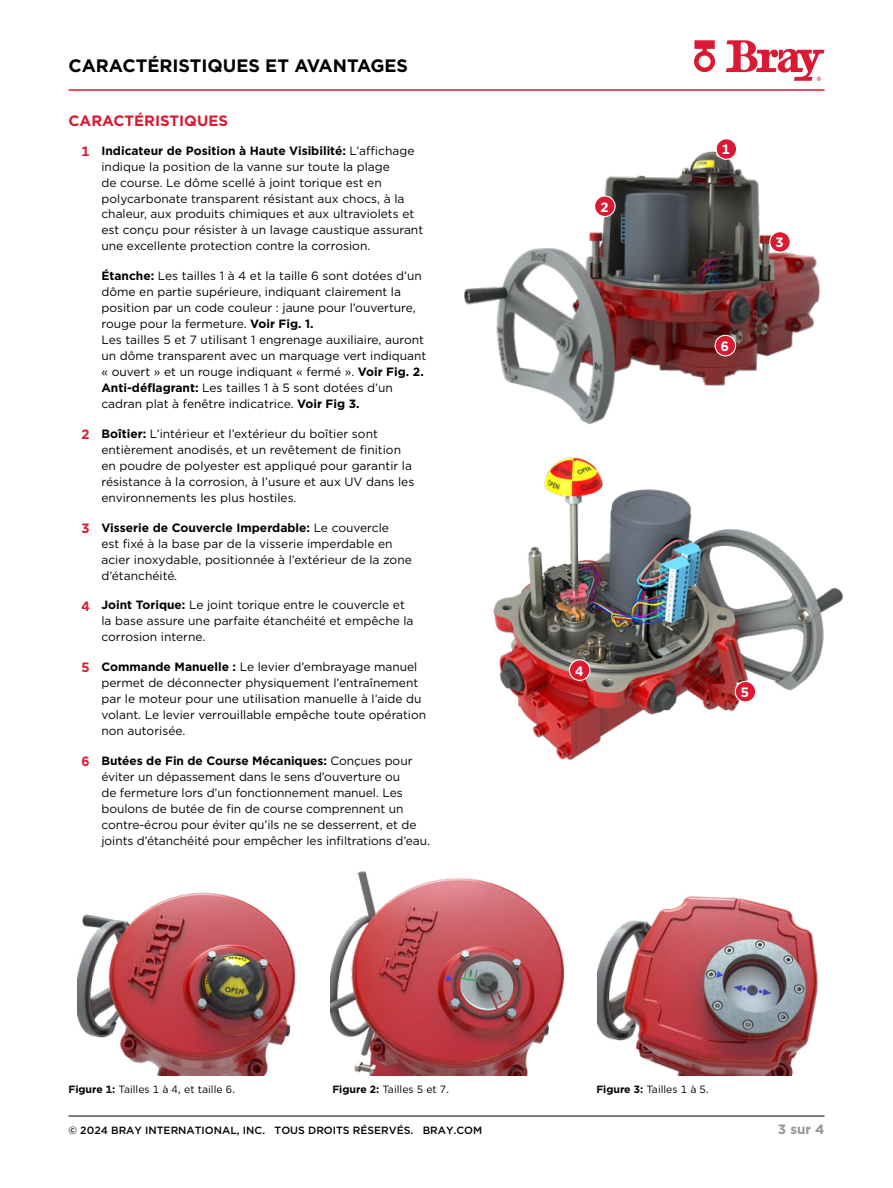
<style>
.page{position:relative;width:893px;height:1188px;background:#fff}
.page>*{position:absolute;margin:0;border:0;box-sizing:border-box;transform-origin:0 0}
.t1{font:700 18px "Gotham";color:#000}
.t2{font:700 15px "Gotham";color:#da1a32}
.t3{font:700 13.5px "Gotham";color:#fff}
.t4{font:700 13.5px "Gotham";color:#939598}
.t5{font:12px/15.9px "Gotham";color:#000}
.t6{font:10.5px "Gotham";color:#000}
.t7{font:500 10.5px "Gotham";color:#000}
.s1{font-weight:700;font-size:13.5px;color:#da1a32}
.s2{font-weight:700}
</style>
<div class="page">
<hr style="left:68px;top:1116px;width:756px;height:1px;background:#000">
<svg style="left:726px;top:40px;width:98px;height:41px"></svg>
<svg style="left:694px;top:40px;width:21px;height:32px"></svg>
<hr style="left:68px;top:89px;width:756px;height:2px;background:#da1a32">
<img style="left:493px;top:457px;width:350px;height:304px">
<img style="left:464px;top:151px;width:356px;height:274px">
<img style="left:338px;top:871px;width:227px;height:204px">
<img style="left:77px;top:892px;width:261px;height:184px">
<img style="left:598px;top:896px;width:220px;height:180px">
<div style="left:716px;top:139px;width:21px;height:20px;background:#da1a32;border-radius:50%"></div>
<div style="left:715px;top:138px;width:22px;height:22px;border:1px solid #fff;border-radius:50%"></div>
<div style="left:569px;top:660px;width:21px;height:20px;background:#da1a32;border-radius:50%"></div>
<div style="left:569px;top:659px;width:21px;height:22px;border:1px solid #fff;border-radius:50%"></div>
<div style="left:735px;top:681px;width:21px;height:21px;background:#da1a32;border-radius:50%"></div>
<div style="left:735px;top:681px;width:21px;height:22px;border:1px solid #fff;border-radius:50%"></div>
<div style="left:770px;top:232px;width:20px;height:20px;background:#da1a32;border-radius:50%"></div>
<div style="left:769px;top:231px;width:22px;height:22px;border:1px solid #fff;border-radius:50%"></div>
<div style="left:715px;top:335px;width:21px;height:21px;background:#da1a32;border-radius:50%"></div>
<div style="left:714px;top:335px;width:22px;height:21px;border:1px solid #fff;border-radius:50%"></div>
<div style="left:595px;top:196px;width:20px;height:21px;background:#da1a32;border-radius:50%"></div>
<div style="left:594px;top:195px;width:22px;height:22px;border:1px solid #fff;border-radius:50%"></div>
<h1 class="t1" style="left:68px;top:54px;width:341px">CARACTÉRISTIQUES ET AVANTAGES</h1>
<p class="t2" style="left:68px;top:111px;width:161px">CARACTÉRISTIQUES</p>
<p class="t5" style="left:101px;top:142px;width:323px;text-indent:-20px"><span class="s1">1</span> <span class="s2">Indicateur de Position à Haute Visibilité:</span> L’affichage indique la position de la vanne sur toute la plage<br>de course. Le dôme scellé à joint torique est en polycarbonate transparent résistant aux chocs, à la chaleur, aux produits chimiques et aux ultraviolets et est conçu pour résister à un lavage caustique assurant une excellente protection contre la corrosion.</p>
<p class="t5" style="left:101px;top:268px;width:326px"><span class="s2">Étanche:</span> Les tailles 1 à 4 et la taille 6 sont dotées d’un dôme en partie supérieure, indiquant clairement la position par un code couleur : jaune pour l’ouverture, rouge pour la fermeture. <span class="s2">Voir Fig. 1.<br></span>Les tailles 5 et 7 utilisant 1 engrenage auxiliaire, auront un dôme transparent avec un marquage vert indiquant « ouvert » et un rouge indiquant « fermé ». <span class="s2">Voir Fig. 2.<br>Anti-déflagrant:</span> Les tailles 1 à 5 sont dotées d’un cadran plat à fenêtre indicatrice. <span class="s2">Voir Fig 3.</span></p>
<p class="t5" style="left:101px;top:425px;width:314px;text-indent:-20px"><span class="s1">2</span> <span class="s2">Boîtier:</span> L’intérieur et l’extérieur du boîtier sont entièrement anodisés, et un revêtement de finition en poudre de polyester est appliqué pour garantir la résistance à la corrosion, à l’usure et aux UV dans les environnements les plus hostiles.</p>
<p class="t5" style="left:101px;top:519px;width:312px;text-indent:-20px"><span class="s1">3</span> <span class="s2">Visserie de Couvercle Imperdable:</span> Le couvercle<br>est fixé à la base par de la visserie imperdable en acier inoxydable, positionnée à l’extérieur de la zone d’étanchéité.</p>
<p class="t5" style="left:101px;top:597px;width:314px;text-indent:-20px"><span class="s1">4</span> <span class="s2">Joint Torique:</span> Le joint torique entre le couvercle et la base assure une parfaite étanchéité et empêche la corrosion interne.</p>
<p class="t5" style="left:101px;top:659px;width:326px;text-indent:-20px"><span class="s1">5</span> <span class="s2">Commande Manuelle :</span> Le levier d’embrayage manuel permet de déconnecter physiquement l’entraînement par le moteur pour une utilisation manuelle à l’aide du volant. Le levier verrouillable empêche toute opération non autorisée.</p>
<p class="t5" style="left:101px;top:753px;width:330px;text-indent:-20px"><span class="s1">6</span> <span class="s2">Butées de Fin de Course Mécaniques:</span> Conçues pour éviter un dépassement dans le sens d’ouverture ou<br>de fermeture lors d’un fonctionnement manuel. Les boulons de butée de fin de course comprennent un contre-écrou pour éviter qu’ils ne se desserrent, et de joints d’étanchéité pour empêcher les infiltrations d’eau.</p>
<p class="t3" style="left:600px;top:198px;width:10px">2</p>
<p class="t3" style="left:722px;top:141px;width:10px">1</p>
<p class="t3" style="left:721px;top:337px;width:10px">6</p>
<p class="t3" style="left:775px;top:234px;width:10px">3</p>
<p class="t3" style="left:575px;top:662px;width:10px">4</p>
<p class="t3" style="left:741px;top:683px;width:10px">5</p>
<p class="t6" style="left:68px;top:1082px;width:168px"><span class="s2">Figure 1:</span> Tailles 1 à 4, et taille 6.</p>
<p class="t6" style="left:332px;top:1082px;width:119px"><span class="s2">Figure 2:</span> Tailles 5 et 7.</p>
<p class="t6" style="left:596px;top:1082px;width:114px"><span class="s2">Figure 3:</span> Tailles 1 à 5.</p>
<p class="t7" style="left:68px;top:1123px;width:415px">© 2024 BRAY INTERNATIONAL, INC. TOUS DROITS RÉSERVÉS. BRAY.COM</p>
<p class="t4" style="left:778px;top:1120px;width:48px">3 sur 4</p>
</div>
